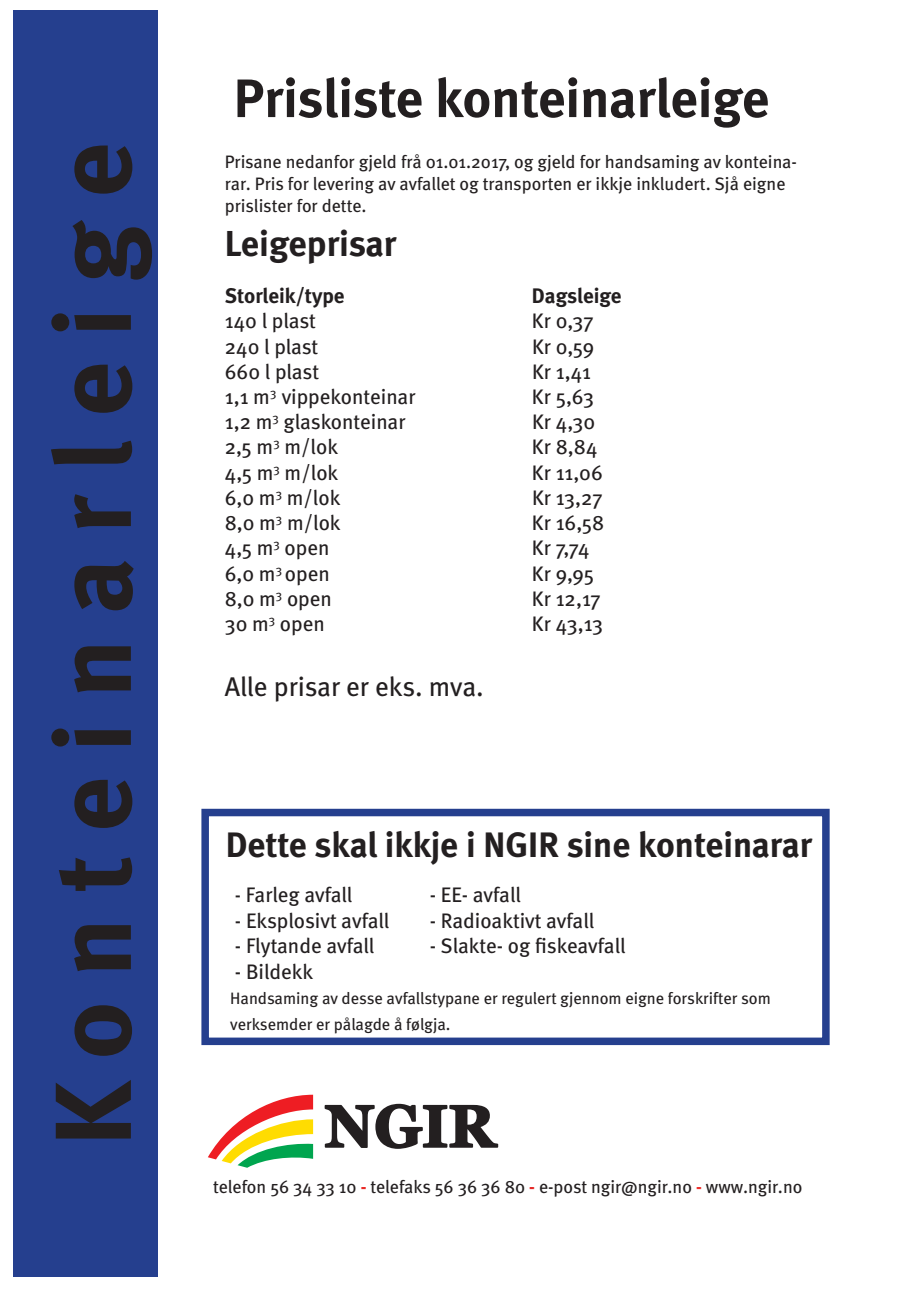
<style>
.page{position:relative;width:919px;height:1289px;background:#fff}
.page>*{position:absolute;margin:0;border:0;box-sizing:border-box;transform-origin:0 0}
.t1{font:700 108px "Meta";color:#231f20}
.t2{font:700 54px "Meta";color:#231f20}
.t3{font:700 36px "Meta";color:#231f20}
.t4{font:700 35.25px "Meta";color:#231f20}
.t5{font:27px "Meta";letter-spacing:-.005em;color:#231f20}
.t6{font:21px "Meta";color:#231f20}
.t7{font:700 21px "Meta";color:#231f20}
.t8{font:18px/21.6px "Meta";color:#231f20}
.t9{font:16.5px/25.5px "Meta";color:#231f20}
.s1{font-size:20.55px}
.s2{font-weight:700;color:#e92926}
.s3{font-weight:700;color:#e52826}
.s4{font-weight:700;color:#ee302c}
</style>
<div class="page">
<div style="left:201px;top:808px;width:628px;height:237px;border:8px solid #253f8e"></div>
<svg style="left:324px;top:1103px;width:174px;height:45px"></svg>
<svg style="left:208px;top:1094px;width:105px;height:73px"></svg>
<div style="left:13px;top:10px;width:144px;height:1266px;background:#253f8e"></div>
<h1 class="t1" style="left:29px;top:1146px;width:1004px;rotate:-90deg">K o n t e i n a r l e i g e</h1>
<h2 class="t2" style="left:234px;top:66px;width:537px">Prisliste konteinarleige</h2>
<p class="t8" style="left:225px;top:151px;width:573px">Prisane nedanfor gjeld frå 01.01.2017, og gjeld for handsaming av konteina&shy;rar. Pris for levering av avfallet og transporten er ikkje inkludert. Sjå eigne prislister for dette.</p>
<h3 class="t3" style="left:225px;top:222px;width:173px">Leigeprisar</h3>
<p class="t7" style="left:225px;top:283px;width:121px">Storleik/type</p>
<p class="t7" style="left:532px;top:283px;width:91px">Dagsleige</p>
<p class="t6" style="left:225px;top:309px;width:93px">140 l plast</p>
<p class="t6" style="left:532px;top:309px;width:63px">Kr 0,37</p>
<p class="t6" style="left:225px;top:334px;width:95px">240 l plast</p>
<p class="t6" style="left:532px;top:334px;width:64px">Kr 0,59</p>
<p class="t6" style="left:225px;top:359px;width:96px">660 l plast</p>
<p class="t6" style="left:532px;top:359px;width:60px">Kr 1,41</p>
<p class="t6" style="left:225px;top:384px;width:192px">1,1 m<sup>3</sup> vippekonteinar</p>
<p class="t6" style="left:532px;top:384px;width:64px">Kr 5,63</p>
<p class="t6" style="left:225px;top:409px;width:182px">1,2 m<sup>3</sup> glaskonteinar</p>
<p class="t6" style="left:532px;top:409px;width:65px">Kr 4,30</p>
<p class="t6" style="left:225px;top:435px;width:115px">2,5 m<sup>3</sup> m/lok</p>
<p class="t6" style="left:532px;top:435px;width:67px">Kr 8,84</p>
<p class="t6" style="left:225px;top:460px;width:115px">4,5 m<sup>3</sup> m/lok</p>
<p class="t6" style="left:532px;top:460px;width:72px">Kr 11,06</p>
<p class="t6" style="left:225px;top:485px;width:117px">6,0 m<sup>3</sup> m/lok</p>
<p class="t6" style="left:532px;top:485px;width:72px">Kr 13,27</p>
<p class="t6" style="left:225px;top:510px;width:117px">8,0 m<sup>3</sup> m/lok</p>
<p class="t6" style="left:532px;top:510px;width:74px">Kr 16,58</p>
<p class="t6" style="left:225px;top:535px;width:106px">4,5 m<sup>3</sup> open</p>
<p class="t6" style="left:532px;top:535px;width:59px">Kr 7,74</p>
<p class="t6" style="left:225px;top:561px;width:106px">6,0 m<sup>3</sup> open</p>
<p class="t6" style="left:532px;top:561px;width:64px">Kr 9,95</p>
<p class="t6" style="left:225px;top:586px;width:109px">8,0 m<sup>3</sup> open</p>
<p class="t6" style="left:532px;top:586px;width:70px">Kr 12,17</p>
<p class="t6" style="left:225px;top:611px;width:102px">30 m<sup>3</sup> open</p>
<p class="t6" style="left:532px;top:611px;width:73px">Kr 43,13</p>
<p class="t5" style="left:225px;top:670px;width:260px">Alle prisar er eks. mva.</p>
<h3 class="t4" style="left:226px;top:824px;width:587px">Dette skal ikkje i NGIR sine konteinarar</h3>
<p class="t6" style="left:235px;top:882px;width:119px"><span class="s1">-</span> Farleg avfall</p>
<p class="t6" style="left:430px;top:882px;width:93px">- EE- avfall</p>
<p class="t6" style="left:235px;top:908px;width:156px">- Eksplosivt avfall</p>
<p class="t6" style="left:430px;top:908px;width:166px">- Radioaktivt avfall</p>
<p class="t6" style="left:235px;top:933px;width:141px">- Flytande avfall</p>
<p class="t6" style="left:430px;top:933px;width:197px">- Slakte- og fiskeavfall</p>
<p class="t6" style="left:235px;top:959px;width:80px">- Bildekk</p>
<p class="t9" style="left:230px;top:985px;width:542px">Handsaming av desse avfallstypane er regulert gjennom eigne forskrifter som verksemder er pålagde å følgja.</p>
<p class="t8" style="left:213px;top:1175px;width:590px">telefon 56 34 33 10 <span class="s2">-</span> telefaks 56 36 36 80 <span class="s3">-</span> e-post ngir@ngir.no <span class="s4">-</span> www.ngir.no</p>
</div>
